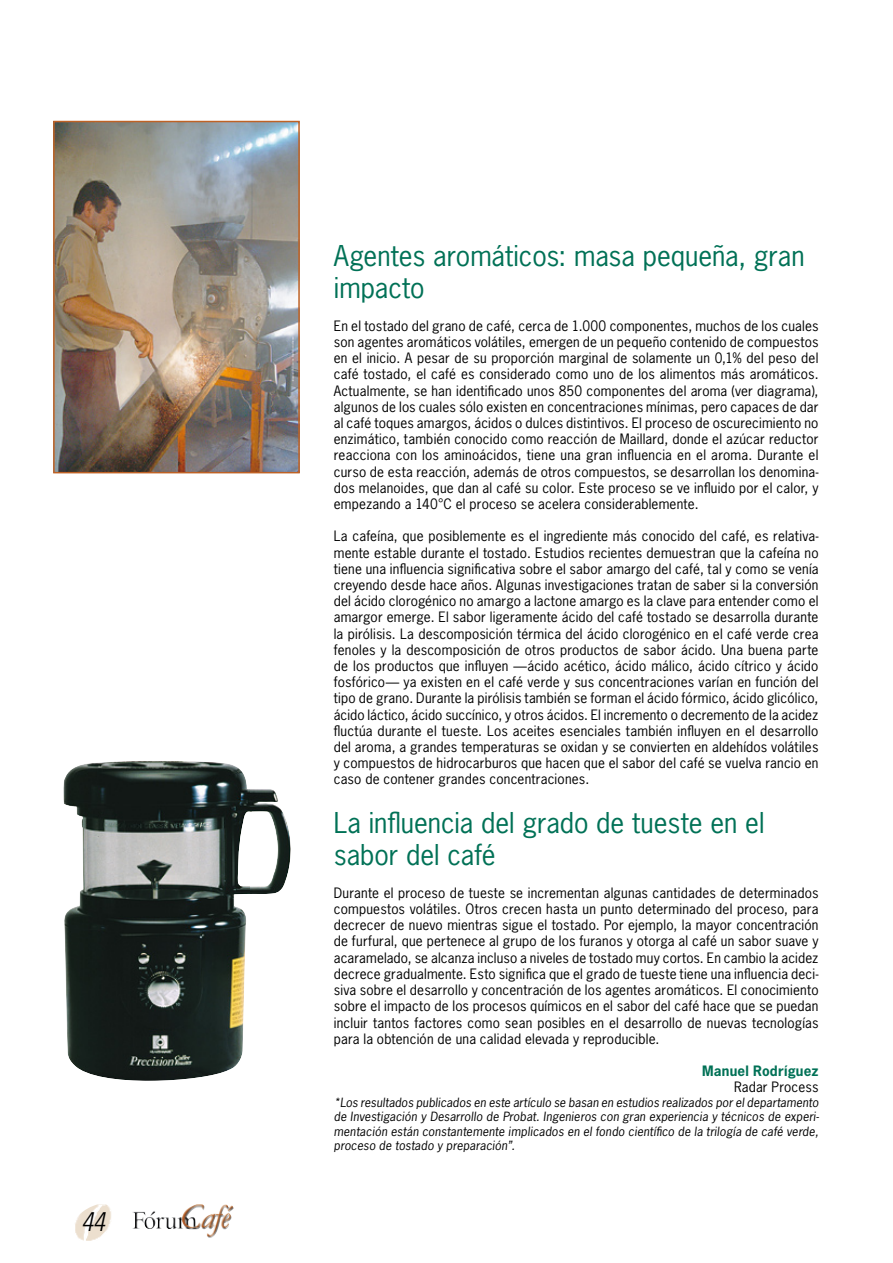
<style>
.page{position:relative;width:893px;height:1263px;background:#fff}
.page>*{position:absolute;margin:0;border:0;box-sizing:border-box;transform-origin:0 0}
.t1{font:27px/32.4px "News Gothic";color:#007156}
.t2{font:italic 300 condensed 27px "Univers";color:#000}
.t3{font:13.5px/16.2px "News Gothic";letter-spacing:.015em;color:#000;text-align:justify}
.t4{font:700 13.5px "News Gothic";letter-spacing:.015em;color:#007156}
.t5{font:italic 12px/14.4px "News Gothic";letter-spacing:.01em;color:#000;text-align:justify}
</style>
<div class="page">
<img style="left:132px;top:1204px;width:102px;height:34px">
<img style="left:75px;top:1204px;width:36px;height:37px">
<img style="left:56px;top:124px;width:241px;height:346px">
<div style="left:53px;top:121px;width:247px;height:352px;border:2px solid #bf6225"></div>
<img style="left:63px;top:761px;width:188px;height:320px">
<img style="left:251px;top:789px;width:40px;height:105px">
<h1 class="t2" style="left:81px;top:1205px;width:25px">44</h1>
<h1 class="t1" style="left:334px;top:239px;width:472px">Agentes aromáticos: masa pequeña, gran impacto</h1>
<p class="t3" style="left:334px;top:317px;width:486px">En el tostado del grano de café, cerca de 1.000 componentes, muchos de los cuales son agentes aromáticos volátiles, emergen de un pequeño contenido de compuestos en el inicio. A pesar de su proporción marginal de solamente un 0,1% del peso del café tostado, el café es considerado como uno de los alimentos más aromáticos.<br>Actualmente, se han identificado unos 850 componentes del aroma (ver diagrama), algunos de los cuales sólo existen en concentraciones mínimas, pero capaces de dar al café toques amargos, ácidos o dulces distintivos. El proceso de oscurecimiento no enzimático, también conocido como reacción de Maillard, donde el azúcar reductor reacciona con los aminoácidos, tiene una gran influencia en el aroma. Durante el curso de esta reacción, además de otros compuestos, se desarrollan los denomina&shy;dos melanoides, que dan al café su color. Este proceso se ve influido por el calor, y empezando a 140°C el proceso se acelera considerablemente.</p>
<p class="t3" style="left:334px;top:528px;width:486px">La cafeína, que posiblemente es el ingrediente más conocido del café, es relativa&shy;mente estable durante el tostado. Estudios recientes demuestran que la cafeína no tiene una influencia significativa sobre el sabor amargo del café, tal y como se venía creyendo desde hace años. Algunas investigaciones tratan de saber si la conversión del ácido clorogénico no amargo a lactone amargo es la clave para entender como el amargor emerge. El sabor ligeramente ácido del café tostado se desarrolla durante la pirólisis. La descomposición térmica del ácido clorogénico en el café verde crea fenoles y la descomposición de otros productos de sabor ácido. Una buena parte de los productos que influyen —ácido acético, ácido málico, ácido cítrico y ácido fosfórico— ya existen en el café verde y sus concentraciones varían en función del tipo de grano. Durante la pirólisis también se forman el ácido fórmico, ácido glicólico, ácido láctico, ácido succínico, y otros ácidos. El incremento o decremento de la acidez fluctúa durante el tueste. Los aceites esenciales también influyen en el desarrollo del aroma, a grandes temperaturas se oxidan y se convierten en aldehídos volátiles y compuestos de hidrocarburos que hacen que el sabor del café se vuelva rancio en caso de contener grandes concentraciones.</p>
<h1 class="t1" style="left:334px;top:806px;width:432px">La influencia del grado de tueste en el sabor del café</h1>
<p class="t3" style="left:334px;top:884px;width:486px">Durante el proceso de tueste se incrementan algunas cantidades de determinados compuestos volátiles. Otros crecen hasta un punto determinado del proceso, para decrecer de nuevo mientras sigue el tostado. Por ejemplo, la mayor concentración de furfural, que pertenece al grupo de los furanos y otorga al café un sabor suave y acaramelado, se alcanza incluso a niveles de tostado muy cortos. En cambio la acidez decrece gradualmente. Esto significa que el grado de tueste tiene una influencia deci&shy;siva sobre el desarrollo y concentración de los agentes aromáticos. El conocimiento sobre el impacto de los procesos químicos en el sabor del café hace que se puedan incluir tantos factores como sean posibles en el desarrollo de nuevas tecnologías para la obtención de una calidad elevada y reproducible.</p>
<p class="t4" style="left:702px;top:1062px;width:118px">Manuel Rodríguez</p>
<p class="t3" style="left:734px;top:1079px;width:86px">Radar Process</p>
<p class="t5" style="left:334px;top:1095px;width:487px">*Los resultados publicados en este artículo se basan en estudios realizados por el departamento de Investigación y Desarrollo de Probat. Ingenieros con gran experiencia y técnicos de experi&shy;mentación están constantemente implicados en el fondo científico de la trilogía de café verde, proceso de tostado y preparación”.</p>
</div>
